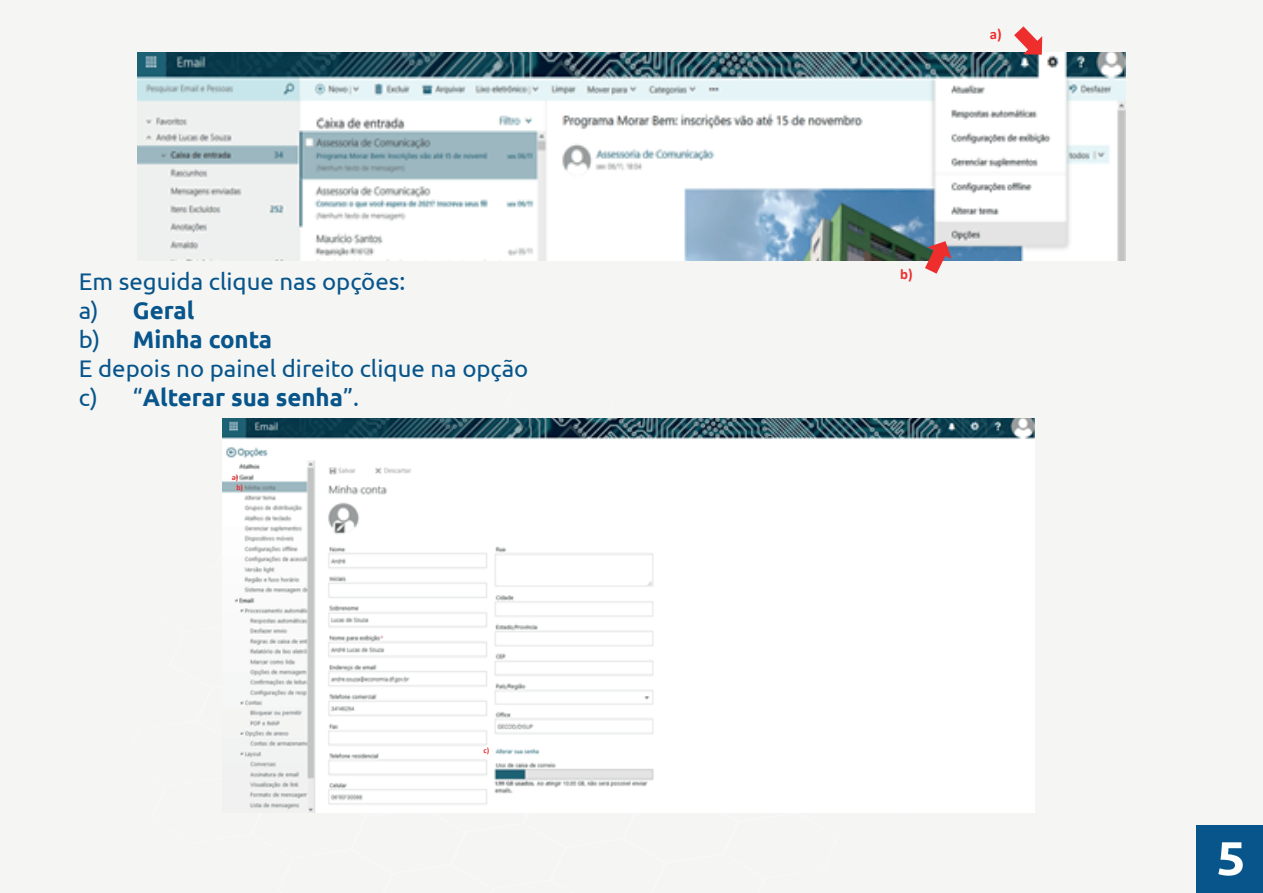
<style>
.page{position:relative;width:1263px;height:893px;background:#f5f5f4}
.page>*{position:absolute;margin:0;border:0;box-sizing:border-box;transform-origin:0 0}
.t1{font:700 47.1px "Ubuntu";color:#fff;scale:1.1 1}
.t2{font:24px/28.8px "Ubuntu";color:#07558b}
.t3{font:700 14.7px "Calibri";color:#ee2d2d}
.t4{font:700 7.95px/10.2px "Calibri";color:#ee2d2d}
.s1{font-weight:700}
</style>
<div class="page">
<img style="left:138px;top:52px;width:987px;height:208px">
<svg style="left:1013px;top:26px;width:30px;height:30px"></svg>
<svg style="left:924px;top:240px;width:29px;height:34px"></svg>
<img style="left:223px;top:418px;width:812px;height:394px">
<div style="left:1196px;top:825px;width:67px;height:68px;background:#07558b"></div>
<p class="t2" style="left:79px;top:267px;width:451px">Em seguida clique nas opções:<br>a) <span class="s1">Geral<br></span>b) <span class="s1">Minha conta<br></span>E depois no painel direito clique na opção c) “<span class="s1">Alterar sua senha</span>”.</p>
<p class="t4" style="left:236px;top:472px;width:8px;text-indent:-4px">a) b)</p>
<p class="t4" style="left:483px;top:745px;width:7px">c)</p>
<p class="t3" style="left:990px;top:24px;width:13px">a)</p>
<p class="t3" style="left:900px;top:264px;width:14px">b)</p>
<h1 class="t1" style="left:1216px;top:830px;width:28px">5</h1>
</div>
